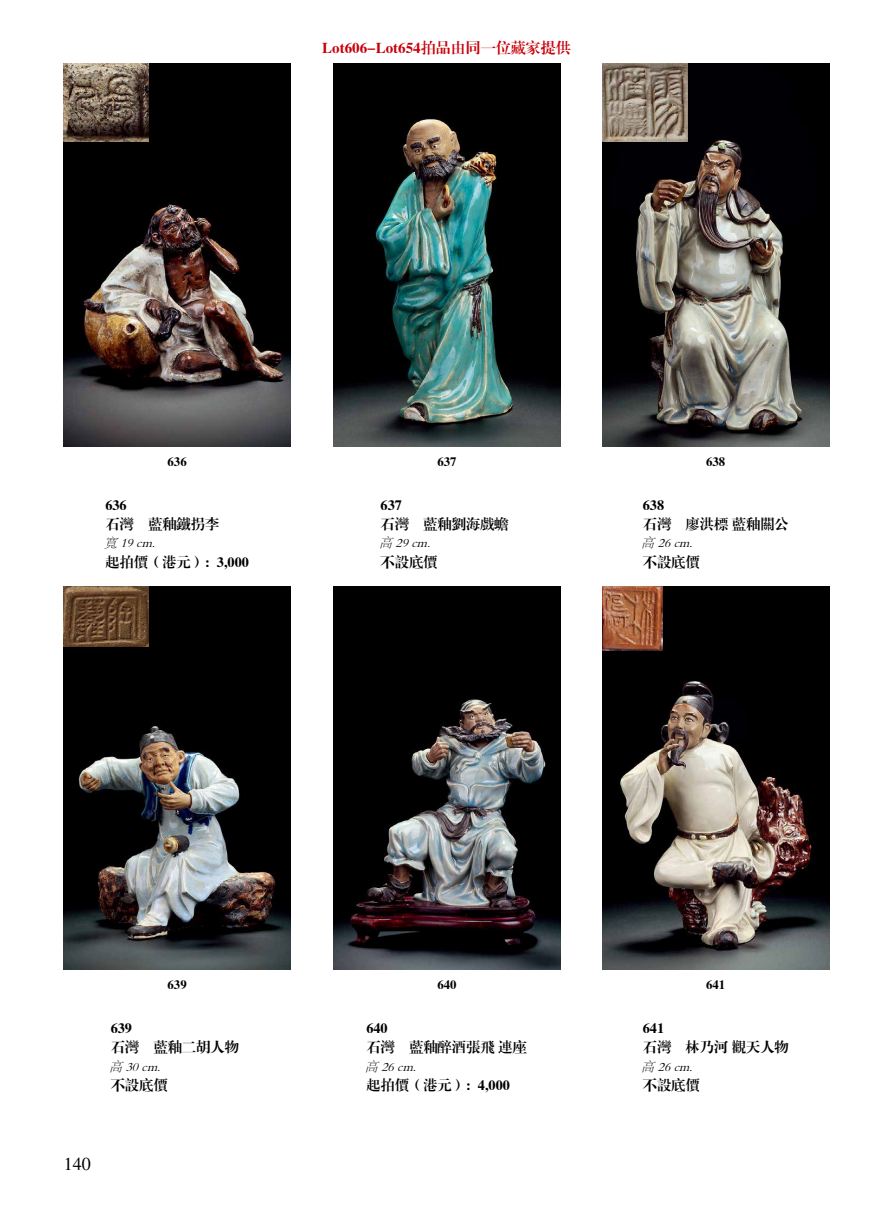
<style>
.page{position:relative;width:893px;height:1212px;background:#fff}
.page>*{position:absolute;margin:0;border:0;box-sizing:border-box;transform-origin:0 0}
.t1{font:18px "Times";color:#000}
.t2{font:15px "FZXBSFW GB1 0";color:#c7000b}
.t3{font:14.25px/19.5px "FZXBSFW GB1 0";color:#000}
.t4{font:italic 12.75px "FZSYFW GB1 0";color:#000}
.t5{font:12.75px "FZXBSFW GB1 0";color:#000}
</style>
<div class="page">
<img style="left:64px;top:64px;width:227px;height:382px">
<img style="left:334px;top:64px;width:226px;height:382px">
<img style="left:602px;top:64px;width:227px;height:382px">
<img style="left:64px;top:587px;width:227px;height:382px">
<img style="left:334px;top:587px;width:226px;height:382px">
<img style="left:602px;top:587px;width:227px;height:382px">
<img style="left:64px;top:587px;width:85px;height:59px">
<img style="left:602px;top:587px;width:60px;height:64px">
<img style="left:64px;top:64px;width:85px;height:78px">
<img style="left:602px;top:64px;width:85px;height:78px">
<p class="t2" style="left:322px;top:40px;width:250px">Lot606-Lot654拍品由同一位藏家提供</p>
<p class="t5" style="left:168px;top:454px;width:21px">636</p>
<p class="t5" style="left:437px;top:454px;width:21px">637</p>
<p class="t5" style="left:706px;top:454px;width:21px">638</p>
<p class="t3" style="left:105px;top:496px;width:115px">636<br>石湾 蓝釉铁拐李</p>
<p class="t4" style="left:104px;top:536px;width:56px">宽 19cm.</p>
<p class="t3" style="left:105px;top:553px;width:145px">起拍价（港元）: 3,000</p>
<p class="t3" style="left:381px;top:496px;width:130px">637<br>石湾 蓝釉刘海戏蟾</p>
<p class="t4" style="left:379px;top:536px;width:56px">高 29cm.</p>
<p class="t3" style="left:381px;top:553px;width:58px">不设底价</p>
<p class="t3" style="left:643px;top:496px;width:148px">638<br>石湾 廖洪标 蓝釉关公</p>
<p class="t4" style="left:642px;top:536px;width:56px">高 26cm.</p>
<p class="t3" style="left:643px;top:553px;width:58px">不设底价</p>
<p class="t5" style="left:168px;top:977px;width:21px">639</p>
<p class="t5" style="left:437px;top:977px;width:21px">640</p>
<p class="t5" style="left:706px;top:977px;width:21px">641</p>
<p class="t3" style="left:111px;top:1019px;width:130px">639<br>石湾 蓝釉二胡人物</p>
<p class="t4" style="left:109px;top:1059px;width:56px">高 30cm.</p>
<p class="t3" style="left:111px;top:1076px;width:58px">不设底价</p>
<p class="t3" style="left:366px;top:1019px;width:162px">640<br>石湾 蓝釉醉酒张飞 连座</p>
<p class="t4" style="left:365px;top:1059px;width:56px">高 26cm.</p>
<p class="t3" style="left:366px;top:1076px;width:145px">起拍价（港元）: 4,000</p>
<p class="t3" style="left:643px;top:1019px;width:148px">641<br>石湾 林乃河 观天人物</p>
<p class="t4" style="left:642px;top:1059px;width:56px">高 26cm.</p>
<p class="t3" style="left:643px;top:1076px;width:58px">不设底价</p>
<p class="t1" style="left:64px;top:1153px;width:28px">140</p>
</div>
